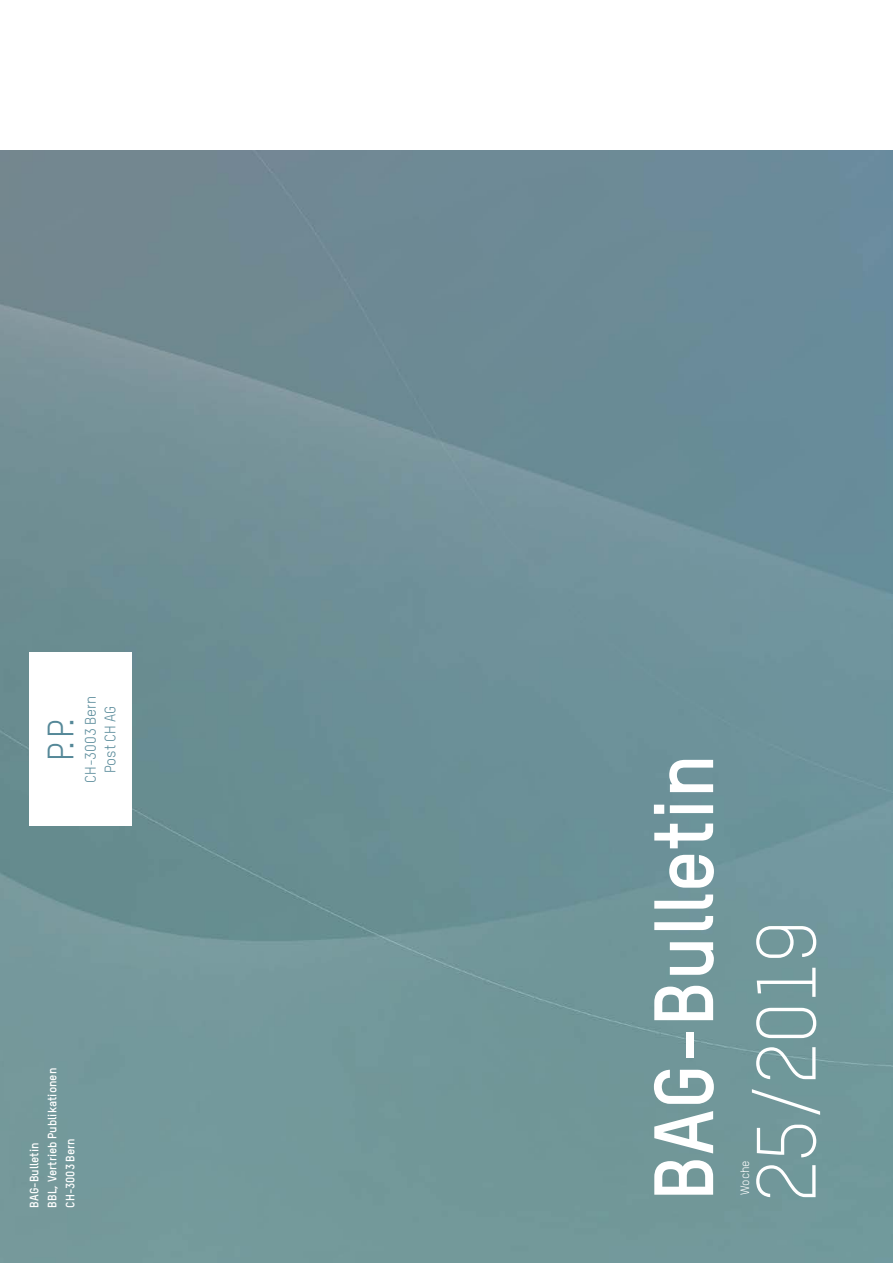
<style>
.page{position:relative;width:893px;height:1263px;background:#fff}
.page>*{position:absolute;margin:0;border:0;box-sizing:border-box;transform-origin:0 0}
.t1{font:700 82.5px "TSTAR";color:#fff}
.t2{font:300 82.5px "TSTAR";letter-spacing:-.03em;color:#fff}
.t3{font:36px "TSTAR";color:#558898}
.t4{font:15px/19.5px "TSTAR";color:#558898;text-align:center}
.t5{font:700 12px/18px "TSTAR";color:#fff}
.t6{font:12px "TSTAR";color:#fff}
</style>
<div class="page">
<img style="left:0;top:151px;width:893px;height:1112px">
<div style="left:29px;top:653px;width:103px;height:173px;background:#fff"></div>
<h2 class="t3" style="left:39px;top:761px;width:44px;rotate:-90deg">P. P.</h2>
<p class="t4" style="left:81px;top:783px;width:88px;rotate:-90deg">CH-3003 Bern<br>Post CH AG</p>
<p class="t5" style="left:25px;top:1208px;width:141px;rotate:-90deg">BAG-Bulletin<br>BBL, Vertrieb Publikationen<br>CH-3003 Bern</p>
<h1 class="t1" style="left:632px;top:1201px;width:448px;rotate:-90deg">BAG-Bulletin</h1>
<h1 class="t2" style="left:737px;top:1202px;width:283px;rotate:-90deg">25/2019</h1>
<p class="t6" style="left:738px;top:1195px;width:36px;rotate:-90deg">Woche</p>
</div>
